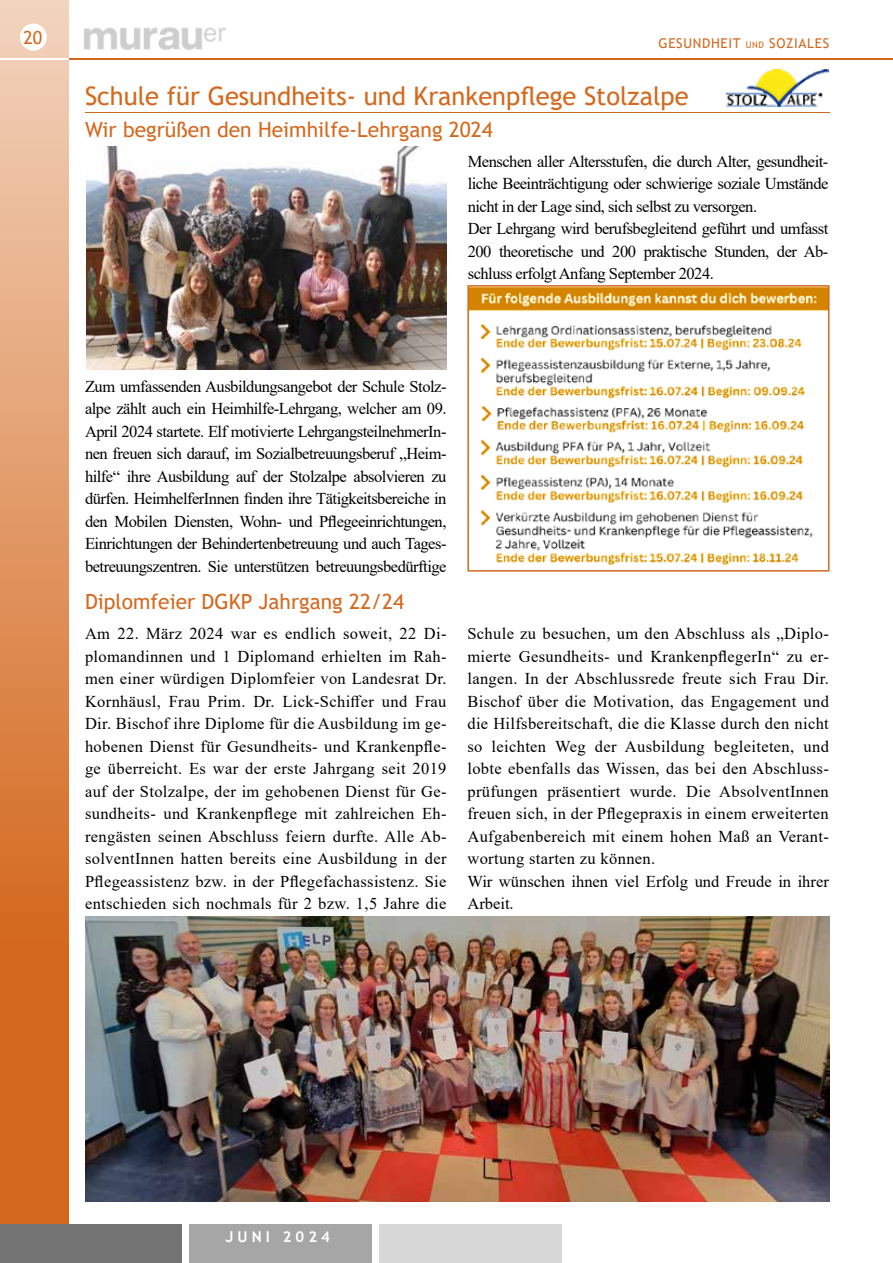
<style>
.page{position:relative;width:893px;height:1263px;background:#fff}
.page>*{position:absolute;margin:0;border:0;box-sizing:border-box;transform-origin:0 0}
.t1{font:25.5px "Trebuchet MS";color:#d4691e}
.t2{font:21px "Trebuchet MS";color:#d4691e}
.t3{font:18px "Trebuchet MS";color:#d4691e}
.t4{font:16.5px/22.5px "Times New Roman";letter-spacing:.02em;color:#000;text-align:justify}
.t5{font:16.5px/22.5px "Times New Roman";letter-spacing:-.03em;color:#000}
.t6{font:700 15px "Trebuchet MS";letter-spacing:.27em;color:#fff}
.t7{font:13.5px "Trebuchet MS";letter-spacing:.05em;color:#d4691e}
.s1{font-size:9px}
</style>
<div class="page">
<div style="left:0;top:1224px;width:182px;height:39px;background:#737373"></div>
<div style="left:190px;top:1224px;width:182px;height:39px;background:#a6a6a6"></div>
<div style="left:379px;top:1224px;width:182px;height:39px;background:#d7d7d7"></div>
<svg style="left:0;top:0;width:69px;height:1224px;background:#df915b"></svg>
<hr style="left:69px;top:58px;width:824px;height:2px;background:#d4691e">
<hr style="left:0;top:58px;width:69px;height:2px;background:#fff">
<div style="left:20px;top:24px;width:27px;height:27px;background:#fff;border-radius:50%"></div>
<img style="left:84px;top:27px;width:142px;height:23px">
<hr style="left:85px;top:113px;width:744px;height:1px;background:#d4691e">
<img style="left:85px;top:916px;width:744px;height:286px">
<img style="left:86px;top:147px;width:360px;height:223px">
<img style="left:726px;top:69px;width:102px;height:38px">
<img style="left:470px;top:288px;width:356px;height:278px">
<div style="left:467px;top:285px;width:362px;height:287px;border:2px solid #d4691e"></div>
<p class="t3" style="left:23px;top:26px;width:20px">20</p>
<p class="t7" style="left:659px;top:35px;width:172px">GESUNDHEIT <span class="s1">UND</span> SOZIALES</p>
<h1 class="t1" style="left:85px;top:80px;width:605px">Schule für Gesundheits- und Krankenpflege Stolzalpe</h1>
<p class="t2" style="left:85px;top:116px;width:409px">Wir begrüßen den Heimhilfe-Lehrgang 2024</p>
<p class="t5" style="left:468px;top:149px;width:362px">Menschen aller Altersstufen, die durch Alter, gesundheit&shy;liche Beeinträchtigung oder schwierige soziale Umstände nicht in der Lage sind, sich selbst zu versorgen.<br>Der Lehrgang wird berufsbegleitend geführt und umfasst 200 theoretische und 200 praktische Stunden, der Ab&shy;schluss erfolgt Anfang September 2024.</p>
<p class="t4" style="left:85px;top:374px;width:363px">Zum umfassenden Ausbildungsangebot der Schule Stolz&shy;alpe zählt auch ein Heimhilfe-Lehrgang, welcher am 09.<br>April 2024 startete. Elf motivierte LehrgangsteilnehmerIn&shy;nen freuen sich darauf, im Sozialbetreuungsberuf „Heim&shy;hilfe“ ihre Ausbildung auf der Stolzalpe absolvieren zu dürfen. HeimhelferInnen finden ihre Tätigkeitsbereiche in den Mobilen Diensten, Wohn- und Pflegeeinrichtungen, Einrichtungen der Behindertenbetreuung und auch Tages&shy;betreuungszentren. Sie unterstützen betreuungsbedürftige</p>
<p class="t2" style="left:85px;top:589px;width:321px">Diplomfeier DGKP Jahrgang 22/24</p>
<p class="t4" style="left:85px;top:622px;width:363px">Am 22. März 2024 war es endlich soweit, 22 Di&shy;plomandinnen und 1 Diplomand erhielten im Rah&shy;men einer würdigen Diplomfeier von Landesrat Dr.<br>Kornhäusl, Frau Prim. Dr. Lick-Schiffer und Frau Dir. Bischof ihre Diplome für die Ausbildung im ge&shy;hobenen Dienst für Gesundheits- und Krankenpfle&shy;ge überreicht. Es war der erste Jahrgang seit 2019 auf der Stolzalpe, der im gehobenen Dienst für Ge&shy;sundheits- und Krankenpflege mit zahlreichen Eh&shy;rengästen seinen Abschluss feiern durfte. Alle Ab&shy;solventInnen hatten bereits eine Ausbildung in der Pflegeassistenz bzw. in der Pflegefachassistenz. Sie entschieden sich nochmals für 2 bzw. 1,5 Jahre die</p>
<p class="t4" style="left:467px;top:622px;width:363px;text-align:left">Schule zu besuchen, um den Abschluss als „Diplo&shy;mierte Gesundheits- und KrankenpflegerIn“ zu er&shy;langen. In der Abschlussrede freute sich Frau Dir.<br>Bischof über die Motivation, das Engagement und die Hilfsbereitschaft, die die Klasse durch den nicht so leichten Weg der Ausbildung begleiteten, und lobte ebenfalls das Wissen, das bei den Abschluss&shy;prüfungen präsentiert wurde. Die AbsolventInnen freuen sich, in der Pflegepraxis in einem erweiterten Aufgabenbereich mit einem hohen Maß an Verant&shy;wortung starten zu können.<br>Wir wünschen ihnen viel Erfolg und Freude in ihrer Arbeit.</p>
<p class="t6" style="left:226px;top:1227px;width:106px">JUNI 2024</p>
</div>
